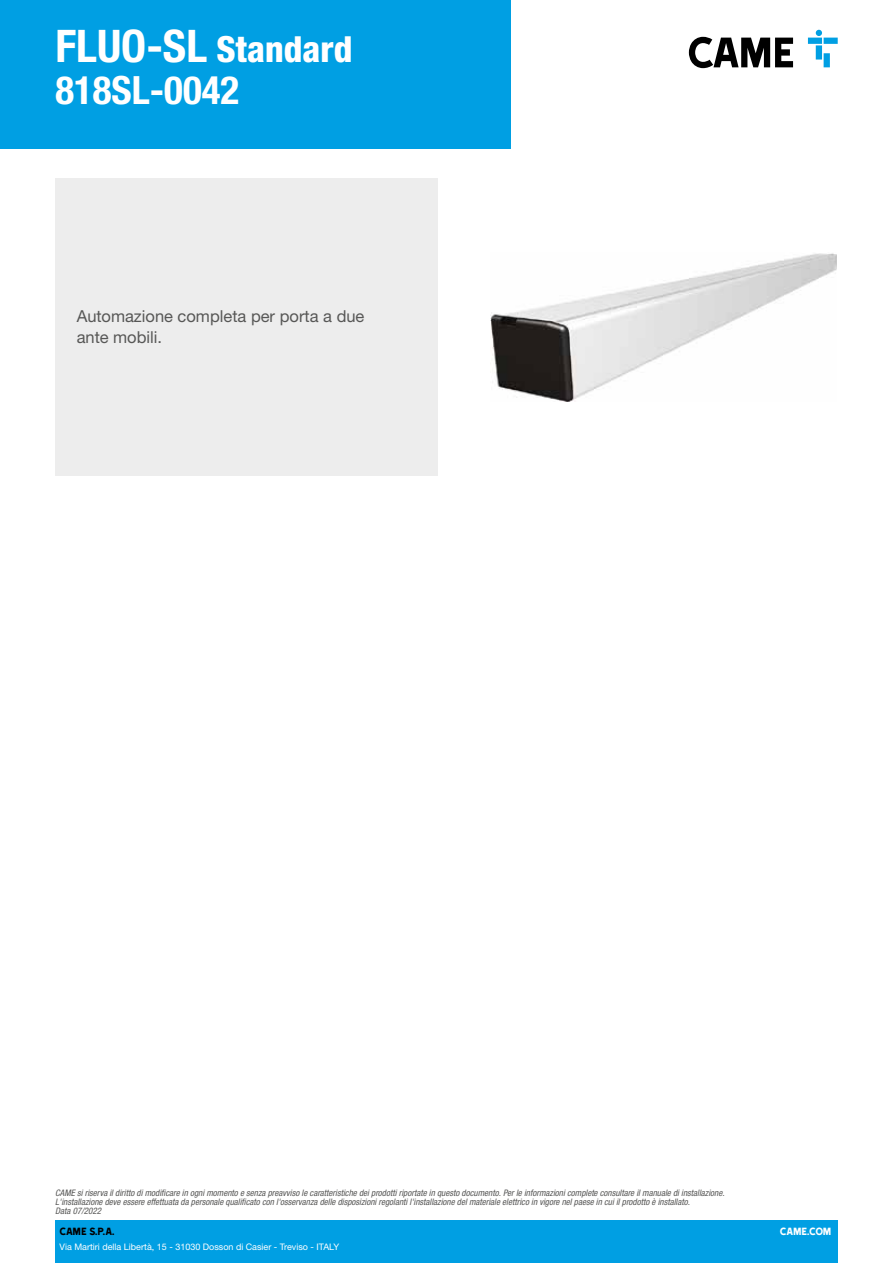
<style>
.page{position:relative;width:893px;height:1263px;background:#fff}
.page>*{position:absolute;margin:0;border:0;box-sizing:border-box;transform-origin:0 0}
.t1{font:700 condensed 39px "Helvetica Neue LTW1 G";color:#fff}
.t2{font:800 condensed 36px "Helvetica Neue LTW1 G";color:#fff}
.t3{font:16.5px/21px "Helvetica Neue LTW1 G";color:#575756}
.t4{font:12px "Came Type";color:#000}
.t5{font:12px "Came Type";letter-spacing:-.025em;color:#fff}
.t6{font:italic condensed 9px/9px "Helvetica Neue LTW1 G";color:#575756}
.t7{font:9px "Helvetica Neue LTW1 G";color:#fff}
.s1{font-weight:700;font-size:45px}
</style>
<div class="page">
<div style="left:55px;top:1220px;width:783px;height:43px;background:#009fe3"></div>
<div style="left:0;top:0;width:510px;height:149px;background:#009fe3"></div>
<svg style="left:689px;top:37px;width:104px;height:31px"></svg>
<svg style="left:808px;top:30px;width:30px;height:37px"></svg>
<div style="left:55px;top:178px;width:383px;height:298px;background:#ededed"></div>
<img style="left:490px;top:253px;width:347px;height:149px">
<h2 class="t2" style="left:55px;top:27px;width:299px"><span class="s1">FLUO-SL</span> Standard</h2>
<h1 class="t1" style="left:55px;top:67px;width:185px">818SL-0042</h1>
<h3 class="t3" style="left:77px;top:306px;width:289px">Automazione completa per porta a due ante mobili.</h3>
<p class="t6" style="left:55px;top:1189px;width:671px">CAME si riserva il diritto di modificare in ogni momento e senza preavviso le caratteristiche dei prodotti riportate in questo documento. Per le informazioni complete consultare il manuale di installazione.<br>L'installazione deve essere effettuata da personale qualificato con l'osservanza delle disposizioni regolanti l'installazione del materiale elettrico in vigore nel paese in cui il prodotto è installato.<br>Data 07/2022</p>
<h3 class="t4" style="left:60px;top:1225px;width:57px">CAME S.P.A.</h3>
<p class="t7" style="left:60px;top:1241px;width:281px">Via Martiri della Libertà, 15 - 31030 Dosson di Casier - Treviso - ITALY</p>
<h3 class="t5" style="left:780px;top:1225px;width:53px">CAME.COM</h3>
</div>
